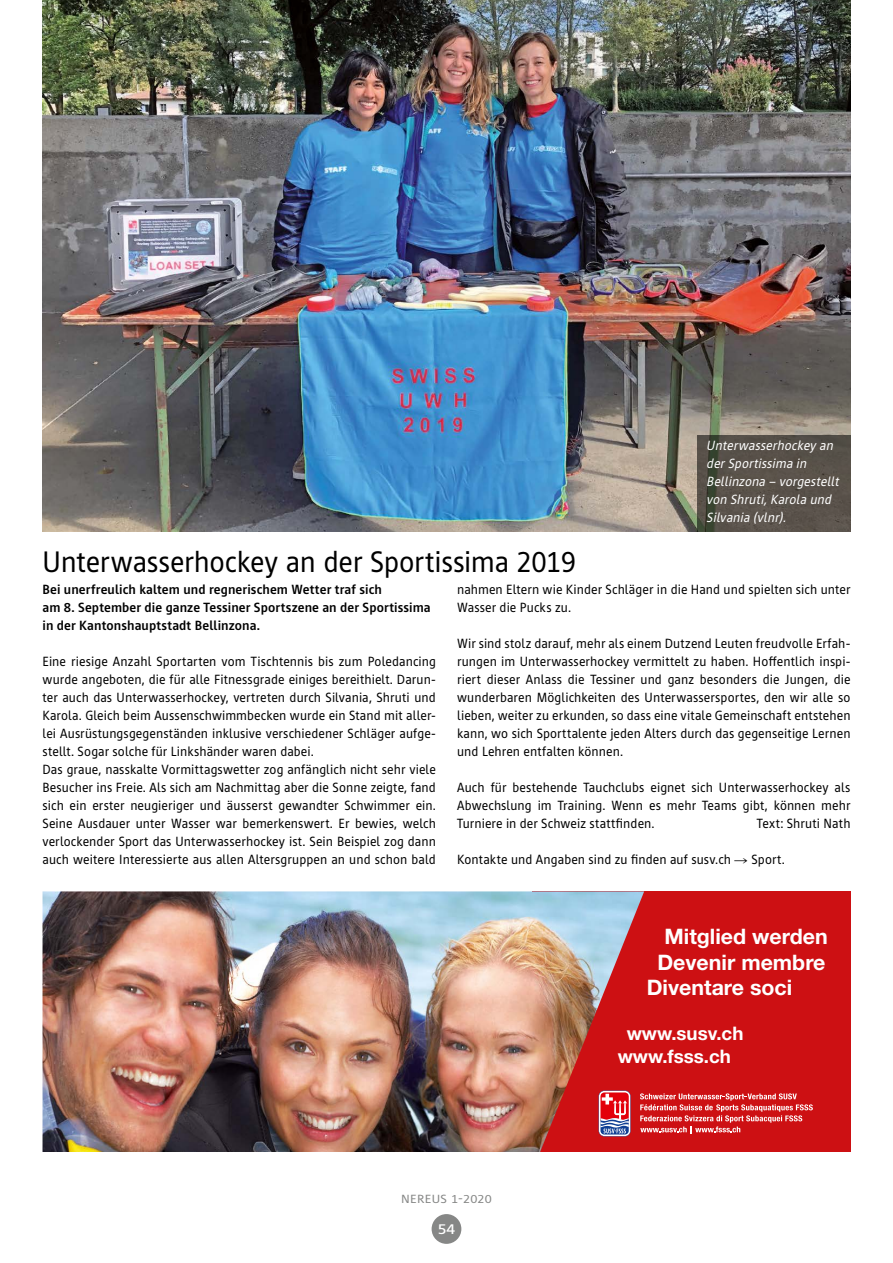
<style>
.page{position:relative;width:893px;height:1263px;background:#fff}
.page>*{position:absolute;margin:0;border:0;box-sizing:border-box;transform-origin:0 0}
.t1{font:30px "Cast";letter-spacing:-.005em;color:#000}
.t2{font:700 21.3px "Helvetica Neue";color:#fff}
.t3{font:700 18.75px/22.5px "Helvetica Neue";color:#fff}
.t4{font:500 14.55px "Cast";color:#fff;scale:1.15 1}
.t5{font:13.5px/18px "Cast";letter-spacing:.01em;color:#000}
.t6{font:700 13.5px/18px "Cast";letter-spacing:.01em;color:#000}
.t7{font:italic 13.5px/18px "Cast";color:#fff}
.t8{font:12px "Cast";letter-spacing:.025em;color:#868786;scale:1.15 1}
</style>
<div class="page">
<img style="left:43px;top:0;width:807px;height:531px">
<svg style="left:697px;top:435px;width:153px;height:96px;fill:#585149"></svg>
<div style="left:432px;top:1214px;width:29px;height:30px;background:#868786;border-radius:50%"></div>
<div style="left:532px;top:891px;width:318px;height:261px;background:#cd1013"></div>
<img style="left:43px;top:891px;width:601px;height:261px">
<svg style="left:599px;top:1090px;width:32px;height:46px"></svg>
<svg style="left:640px;top:1093px;width:173px;height:40px"></svg>
<h1 class="t1" style="left:43px;top:545px;width:535px">Unterwasserhockey an der Sportissima 2019</h1>
<p class="t7" style="left:706px;top:436px;width:137px">Unterwasserhockey an derSportissima in<br>Bellinzona – vorgestellt von Shruti,Karola und<br>Silvania (vlnr).</p>
<p class="t6" style="left:43px;top:580px;width:390px">Bei unerfreulich kaltem und regnerischem Wetter traf sich<br>am 8. September die ganze Tessiner Sportszene an der Sportissima in der Kantonshauptstadt Bellinzona.</p>
<p class="t5" style="left:43px;top:652px;width:395px">Eine riesige Anzahl Sportarten vom Tischtennis bis zum Poledancing wurde angeboten, die für alle Fitnessgrade einiges bereithielt. Darun&shy;ter auch das Unterwasserhockey, vertreten durch Silvania, Shruti und Karola. Gleich beim Aussenschwimmbecken wurde ein Stand mit aller&shy;lei Ausrüstungsgegenständen inklusive verschiedener Schläger aufge&shy;stellt. Sogar solche für Linkshänder waren dabei.<br>Das graue, nasskalte Vormittagswetter zog anfänglich nicht sehr viele Besucher ins Freie. Als sich am Nachmittag aber die Sonne zeigte, fand sich ein erster neugieriger und äusserst gewandter Schwimmer ein.<br>Seine Ausdauer unter Wasser war bemerkenswert. Er bewies, welch verlockender Sport das Unterwasserhockey ist. Sein Beispiel zog dann auch weitere Interessierte aus allen Altersgruppen an und schon bald</p>
<p class="t5" style="left:457px;top:580px;width:395px">nahmen Eltern wie Kinder Schläger in die Hand und spielten sich unter<br>Wasser die Pucks zu.</p>
<p class="t5" style="left:457px;top:634px;width:395px;text-align:justify">Wir sind stolz darauf, mehr als einem Dutzend Leuten freudvolle Erfah&shy;rungen im Unterwasserhockey vermittelt zu haben. Hoffentlich inspi&shy;riert dieser Anlass die Tessiner und ganz besonders die Jungen, die wunderbaren Möglichkeiten des Unterwassersportes, den wir alle so lieben, weiter zu erkunden, so dass eine vitale Gemeinschaft entstehen kann, wo sich Sporttalente jeden Alters durch das gegenseitige Lernen und Lehren entfalten können.</p>
<p class="t5" style="left:457px;top:778px;width:395px;text-align:justify">Auch für bestehende Tauchclubs eignet sich Unterwasserhockey als Abwechslung im Training. Wenn es mehr Teams gibt, können mehr Turniere in der Schweiz stattfinden.</p>
<p class="t5" style="left:757px;top:814px;width:95px">Text: Shruti Nath</p>
<p class="t5" style="left:457px;top:850px;width:275px">Kontakte und Angaben sind zu finden auf susv.ch</p>
<p class="t5" style="left:751px;top:850px;width:35px">Sport.</p>
<h2 class="t2" style="left:664px;top:923px;width:165px">Mitglied werden</h2>
<h2 class="t2" style="left:657px;top:949px;width:170px">Devenir membre</h2>
<h2 class="t2" style="left:647px;top:974px;width:147px">Diventare soci</h2>
<h3 class="t3" style="left:618px;top:1022px;width:127px;text-indent:9px">www.susv.ch www.fsss.ch</h3>
<p class="t8" style="left:401px;top:1192px;width:80px">NEREUS 1-2020</p>
<p class="t4" style="left:438px;top:1220px;width:17px">54</p>
</div>
